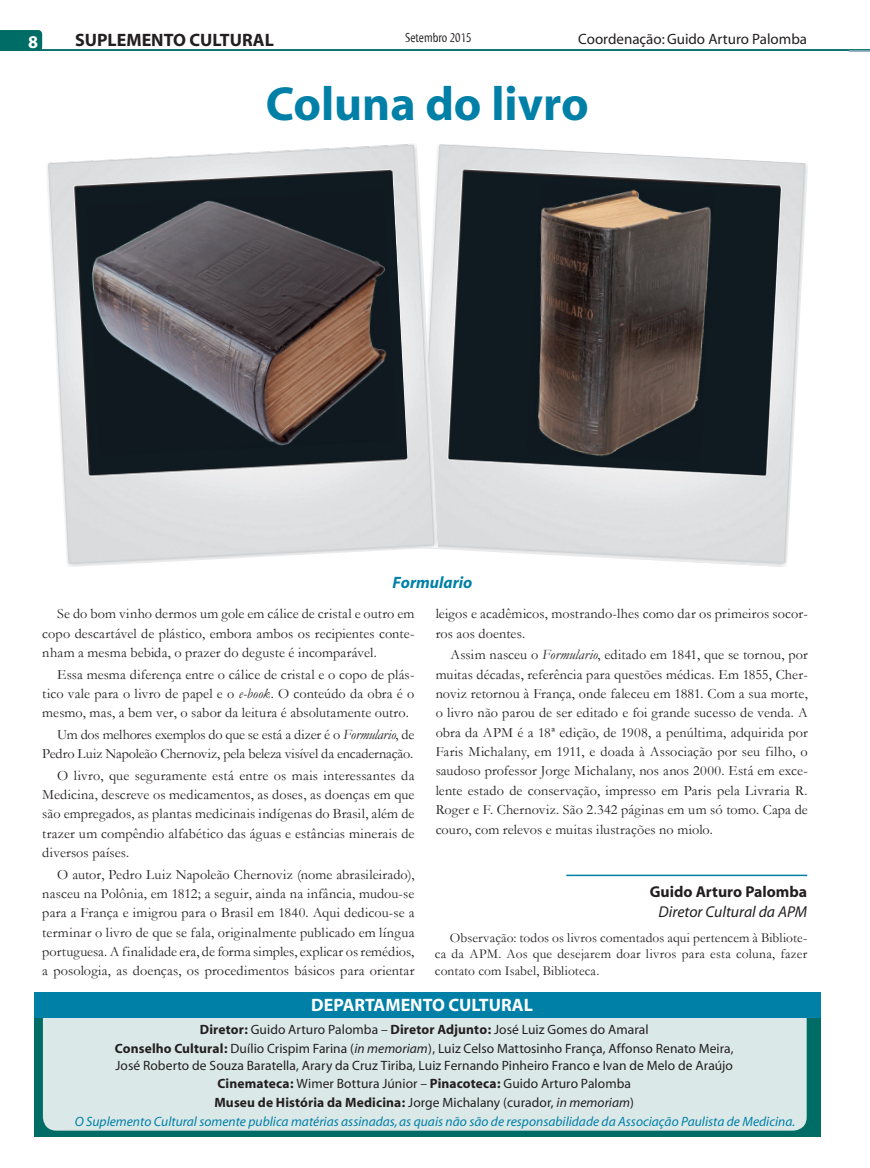
<style>
.page{position:relative;width:870px;height:1168px;background:#fff}
.page>*{position:absolute;margin:0;border:0;box-sizing:border-box;transform-origin:0 0}
.t1{font:700 48px "Myriad";color:#0080a7}
.t2{font:700 18px "Myriad";color:#fff}
.t3{font:700 18px "Myriad";color:#231f20}
.t4{font:italic 700 16.5px "Myriad";color:#0080a7}
.t5{font:italic 15.75px "Myriad";color:#231f20}
.t6{font:700 15.75px "Myriad";color:#231f20}
.t7{font:15px "Myriad";color:#231f20}
.t8{font:14.25px/19.4px "Garamond";letter-spacing:.005em;color:#231f20;text-align:justify}
.t9{font:13.5px/18.6px "Myriad";letter-spacing:.005em;color:#231f20;text-align:center}
.t10{font:13.5px/16.5px "Garamond";letter-spacing:.01em;color:#231f20;text-align:justify}
.t11{font:italic 13.5px "Myriad";color:#0080a7}
.t12{font:700 13.5px "Myriad";letter-spacing:.01em;color:#231f20}
.t13{font:13.5px "Myriad Tilt";color:#231f20}
.s1{font-style:italic}
.s2{font-weight:700}
.s3{font-weight:400}
.s4{font-weight:400;font-style:italic}
</style>
<div class="page">
<div style="left:34px;top:1001px;width:787px;height:136px;background:#006c66"></div>
<div style="left:43px;top:1004px;width:764px;height:126px;background:#dbe8e8;border-radius:14px"></div>
<div style="left:34px;top:992px;width:787px;height:26px;background:#0080a7"></div>
<hr style="left:37px;top:49px;width:833px;height:2px;background:#006c66">
<svg style="left:0;top:30px;width:42px;height:21px"></svg>
<hr style="left:849px;top:50px;width:21px;height:2px;background:#94abc2">
<hr style="left:566px;top:874px;width:241px;height:2px;background:#0080a7">
<img style="left:438px;top:144px;width:370px;height:423px">
<svg style="left:449px;top:172px;width:332px;height:303px;background:#363e43"></svg>
<img style="left:47px;top:144px;width:391px;height:423px">
<svg style="left:76px;top:171px;width:331px;height:304px;background:#73787c"></svg>
<img style="left:86px;top:190px;width:311px;height:266px">
<img style="left:526px;top:184px;width:188px;height:279px">
<p class="t2" style="left:28px;top:32px;width:11px">8</p>
<p class="t3" style="left:75px;top:31px;width:200px">SUPLEMENTO CULTURAL</p>
<p class="t13" style="left:405px;top:30px;width:68px">Setembro 2015</p>
<p class="t7" style="left:578px;top:32px;width:230px">Coordenação: Guido Arturo Palomba</p>
<h1 class="t1" style="left:266px;top:79px;width:324px">Coluna do livro</h1>
<p class="t4" style="left:393px;top:574px;width:81px">Formulario</p>
<p class="t8" style="left:42px;top:604px;width:374px;text-indent:15px">Se do bom vinho dermos um gole em cálice de cristal e outro em copo descartável de plástico, embora ambos os recipientes conte&shy;nham a mesma bebida, o prazer do deguste é incomparável.</p>
<p class="t8" style="left:42px;top:664px;width:374px;text-indent:15px">Essa mesma diferença entre o cálice de cristal e o copo de plás&shy;tico vale para o livro de papel e o <span class="s1">e-book</span>. O conteúdo da obra é o mesmo, mas, a bem ver, o sabor da leitura é absolutamente outro.</p>
<p class="t8" style="left:42px;top:724px;width:374px;text-align:right">Um dos melhores exemplos do que se está a dizer é o <span class="s1">Formulario</span>, de<br>Pedro Luiz Napoleão Chernoviz, pela beleza visível da encadernação.</p>
<p class="t8" style="left:42px;top:765px;width:374px;text-indent:15px">O livro, que seguramente está entre os mais interessantes da Medicina, descreve os medicamentos, as doses, as doenças em que são empregados, as plantas medicinais indígenas do Brasil, além de trazer um compêndio alfabético das águas e estâncias minerais de diversos países.</p>
<p class="t8" style="left:42px;top:864px;width:374px;text-indent:15px">O autor, Pedro Luiz Napoleão Chernoviz (nome abrasileirado), nasceu na Polônia, em 1812; a seguir, ainda na infância, mudou-se para a França e imigrou para o Brasil em 1840. Aqui dedicou-se a terminar o livro de que se fala, originalmente publicado em língua portuguesa. A finalidade era, de forma simples, explicar os remédios, a posologia, as doenças, os procedimentos básicos para orientar</p>
<p class="t8" style="left:436px;top:604px;width:374px">leigos e acadêmicos, mostrando-lhes como dar os primeiros socor&shy;ros aos doentes.</p>
<p class="t8" style="left:436px;top:645px;width:374px;text-indent:15px">Assim nasceu o <span class="s1">Formulario</span>, editado em 1841, que se tornou, por muitas décadas, referência para questões médicas. Em 1855, Cher&shy;noviz retornou à França, onde faleceu em 1881. Com a sua morte, o livro não parou de ser editado e foi grande sucesso de venda. A obra da APM é a 18ª edição, de 1908, a penúltima, adquirida por Faris Michalany, em 1911, e doada à Associação por seu filho, o saudoso professor Jorge Michalany, nos anos 2000. Está em exce&shy;lente estado de conservação, impresso em Paris pela Livraria R.<br>Roger e F. Chernoviz. São 2.342 páginas em um só tomo. Capa de couro, com relevos e muitas ilustrações no miolo.</p>
<p class="t6" style="left:650px;top:884px;width:159px">Guido Arturo Palomba</p>
<p class="t5" style="left:659px;top:904px;width:150px">Diretor Cultural da APM</p>
<p class="t10" style="left:435px;top:929px;width:374px;text-indent:15px">Observação: todos os livros comentados aqui pertencem à Bibliote&shy;ca da APM. Aos que desejarem doar livros para esta coluna, fazer contato com Isabel, Biblioteca.</p>
<p class="t2" style="left:311px;top:996px;width:223px">DEPARTAMENTO CULTURAL</p>
<p class="t9" style="left:115px;top:1021px;width:620px"><span class="s2">Diretor:</span> Guido Arturo Palomba – <span class="s2">Diretor Adjunto:</span> José Luiz Gomes do Amaral<br><span class="s2">Conselho Cultural:</span> Duílio Crispim Farina (<span class="s1">in memoriam</span>), Luiz Celso Mattosinho França, Affonso Renato Meira,</p>
<p class="t9" style="left:115px;top:1056px;width:619px">José Roberto de Souza Baratella, Arary da Cruz Tiriba, Luiz Fernando Pinheiro Franco e Ivan de Melo de Araújo</p>
<p class="t9" style="left:217px;top:1075px;width:415px"><span class="s2">Cinemateca:</span> Wimer Bottura Júnior – <span class="s2">Pinacoteca:</span> Guido Arturo Palomba</p>
<p class="t12" style="left:214px;top:1095px;width:421px">Museu de História da Medicina: <span class="s3">Jorge Michalany (curador,</span> <span class="s4">in memoriam</span><span class="s3">)</span></p>
<p class="t11" style="left:75px;top:1114px;width:722px">O Suplemento Cultural somente publica matérias assinadas, as quais não são de responsabilidade da Associação Paulista de Medicina.</p>
</div>
